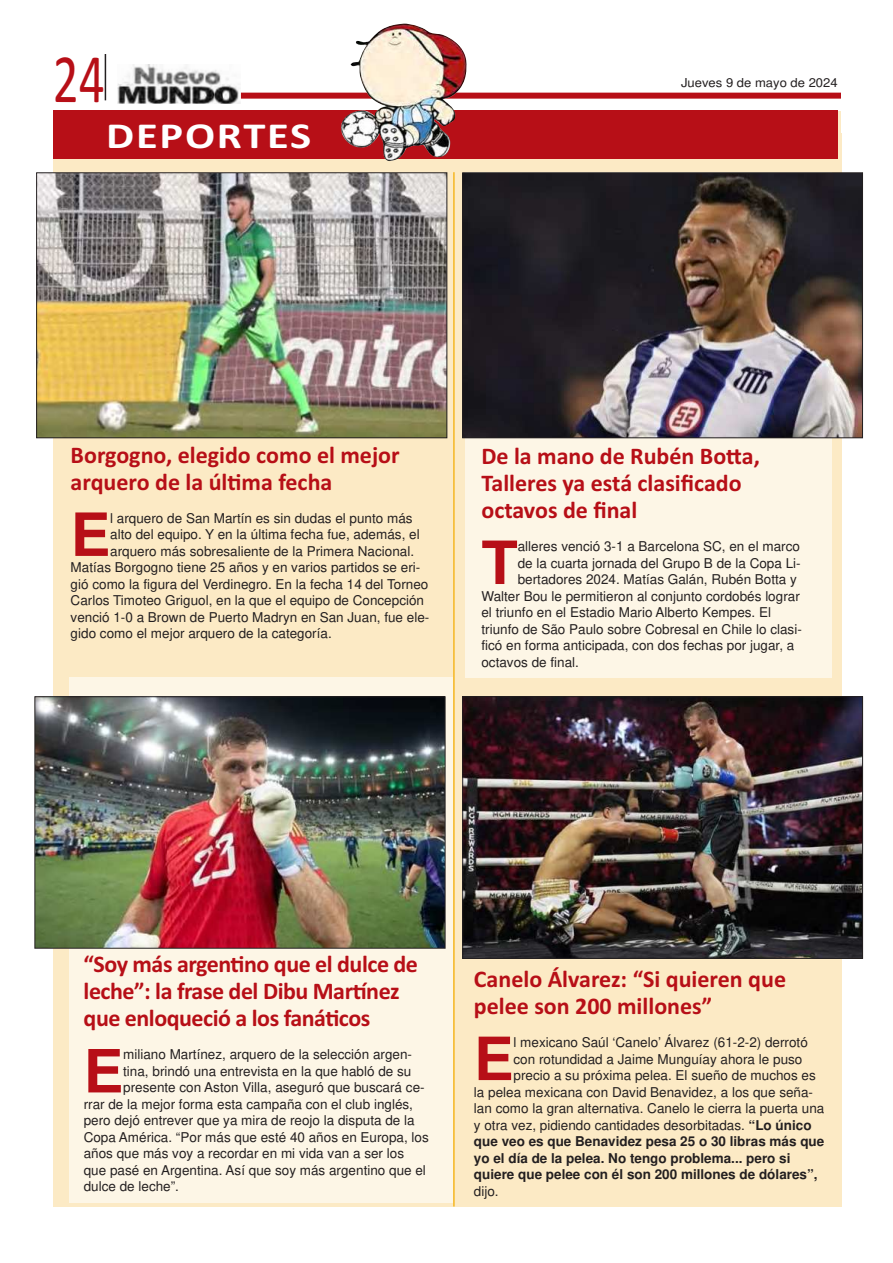
<style>
.page{position:relative;width:893px;height:1263px;background:#fff}
.page>*{position:absolute;margin:0;border:0;box-sizing:border-box;transform-origin:0 0}
.t1{font:700 59.55px "Arial";color:#b70f17}
.t2{font:34.2px "Calibri";color:#b70f17;scale:.73 1}
.t3{font:700 18px "Calibri";letter-spacing:.08em;color:#fff;scale:1.21 1}
.t4{font:13.5px "Arial";color:#231f20}
.t5{font:700 13.5px "Arial";color:#231f20}
.t6{font:12.3px "Arial";color:#231f20;scale:1.06 1}
.t7{font:700 11.7px "Calibri";color:#b70f17}
.t8{font:700 11.7px "Calibri";letter-spacing:-.04em;color:#b70f17}
.s1{font-weight:700}
</style>
<div class="page">
<div style="left:53px;top:111px;width:788px;height:1095px;background:#fceac5"></div>
<div style="left:465px;top:172px;width:367px;height:505px;background:#fdf6e6"></div>
<div style="left:69px;top:677px;width:383px;height:526px;background:#fdf6e6"></div>
<div style="left:53px;top:111px;width:785px;height:48px;background:#b70f17"></div>
<div style="left:236px;top:93px;width:657px;height:6px;background:#b70f17"></div>
<img style="left:117px;top:64px;width:123px;height:40px">
<hr style="left:105px;top:54px;width:1px;height:46px;background:#231f20">
<img style="left:340px;top:24px;width:127px;height:137px">
<img style="left:38px;top:175px;width:407px;height:261px">
<div style="left:36px;top:173px;width:411px;height:265px;border:1px solid #231f20"></div>
<img style="left:464px;top:175px;width:397px;height:261px">
<div style="left:462px;top:173px;width:401px;height:265px;border:1px solid #231f20"></div>
<img style="left:37px;top:698px;width:406px;height:248px">
<div style="left:35px;top:696px;width:410px;height:252px;border:1px solid #231f20"></div>
<img style="left:464px;top:698px;width:397px;height:259px">
<div style="left:462px;top:696px;width:401px;height:263px;border:1px solid #231f20"></div>
<hr style="left:453px;top:172px;width:2px;height:1034px;background:#f6b723">
<div style="left:841px;top:62px;width:52px;height:71px;background:#fff"></div>
<h2 class="t2" style="left:53px;top:70px;width:73px">24</h2>
<h3 class="t3" style="left:106px;top:131px;width:171px">DEPORTES</h3>
<p class="t6" style="left:681px;top:75px;width:149px">Jueves 9 de mayo de 2024</p>
<p class="t7" style="left:71px;top:452px;width:330px">Borgogno, elegido como el mejor</p>
<p class="t7" style="left:71px;top:479px;width:263px">arquero de la úl}ma fecha</p>
<h1 class="t1" style="left:71px;top:511px;width:41px">E</h1>
<p class="t4" style="left:110px;top:510px;width:304px">l arquero de San Martín es sin dudas el punto más</p>
<p class="t4" style="left:110px;top:527px;width:311px">alto del equipo. Y en la última fecha fue, además, el</p>
<p class="t4" style="left:110px;top:543px;width:305px">arquero más sobresaliente de la Primera Nacional.</p>
<p class="t4" style="left:71px;top:560px;width:351px">Matías Borgogno tiene 25 años y en varios partidos se eri-</p>
<p class="t4" style="left:71px;top:576px;width:359px">gió como la figura del Verdinegro. En la fecha 14 del Torneo</p>
<p class="t4" style="left:71px;top:593px;width:355px">Carlos Timoteo Griguol, en la que el equipo de Concepción</p>
<p class="t4" style="left:71px;top:609px;width:360px">venció 1-0 a Brown de Puerto Madryn en San Juan, fue ele-</p>
<p class="t4" style="left:71px;top:626px;width:263px">gido como el mejor arquero de la categoría.</p>
<p class="t7" style="left:481px;top:453px;width:280px">De la mano de Rubén Bota,</p>
<p class="t7" style="left:481px;top:480px;width:262px">Talleres ya está clasiûcado</p>
<p class="t7" style="left:481px;top:507px;width:157px">octavos de ûnal</p>
<h1 class="t1" style="left:481px;top:539px;width:38px">T</h1>
<p class="t4" style="left:518px;top:538px;width:284px">alleres venció 3-1 a Barcelona SC, en el marco</p>
<p class="t4" style="left:518px;top:555px;width:284px">de la cuarta jornada del Grupo B de la Copa Li-</p>
<p class="t4" style="left:518px;top:571px;width:281px">bertadores 2024. Matías Galán, Rubén Botta y</p>
<p class="t4" style="left:481px;top:588px;width:320px">Walter Bou le permitieron al conjunto cordobés lograr</p>
<p class="t4" style="left:481px;top:604px;width:291px">el triunfo en el Estadio Mario Alberto Kempes. El</p>
<p class="t4" style="left:481px;top:621px;width:322px">triunfo de São Paulo sobre Cobresal en Chile lo clasi-</p>
<p class="t4" style="left:481px;top:637px;width:314px">ficó en forma anticipada, con dos fechas por jugar, a</p>
<p class="t4" style="left:481px;top:654px;width:99px">octavos de final.</p>
<p class="t8" style="left:84px;top:961px;width:336px">&lt;Soy más argen}no que el dulce de</p>
<p class="t8" style="left:84px;top:988px;width:317px">leche=: la frase del Dibu Marýnez</p>
<p class="t8" style="left:84px;top:1015px;width:288px">que enloqueció a los faná}cos</p>
<h1 class="t1" style="left:84px;top:1047px;width:41px">E</h1>
<p class="t4" style="left:123px;top:1047px;width:290px">miliano Martínez, arquero de la selección argen-</p>
<p class="t4" style="left:123px;top:1063px;width:290px">tina, brindó una entrevista en la que habló de su</p>
<p class="t4" style="left:123px;top:1080px;width:303px">presente con Aston Villa, aseguró que buscará ce-</p>
<p class="t4" style="left:84px;top:1096px;width:331px">rrar de la mejor forma esta campaña con el club inglés,</p>
<p class="t4" style="left:84px;top:1113px;width:332px">pero dejó entrever que ya mira de reojo la disputa de la</p>
<p class="t4" style="left:84px;top:1129px;width:347px">Copa América. “Por más que esté 40 años en Europa, los</p>
<p class="t4" style="left:84px;top:1146px;width:322px">años que más voy a recordar en mi vida van a ser los</p>
<p class="t4" style="left:84px;top:1162px;width:344px">que pasé en Argentina. Así que soy más argentino que el</p>
<p class="t4" style="left:84px;top:1179px;width:97px">dulce de leche”.</p>
<p class="t7" style="left:474px;top:976px;width:314px">Canelo Álvarez: &lt;Si quieren que</p>
<p class="t7" style="left:474px;top:1003px;width:240px">pelee son 200 millones=</p>
<h1 class="t1" style="left:474px;top:1035px;width:41px">E</h1>
<p class="t4" style="left:513px;top:1034px;width:296px">l mexicano Saúl ‘Canelo’ Álvarez (61-2-2) derrotó</p>
<p class="t4" style="left:513px;top:1051px;width:290px">con rotundidad a Jaime Munguíay ahora le puso</p>
<p class="t4" style="left:513px;top:1067px;width:304px">precio a su próxima pelea. El sueño de muchos es</p>
<p class="t4" style="left:474px;top:1084px;width:341px">la pelea mexicana con David Benavidez, a los que seña-</p>
<p class="t4" style="left:474px;top:1100px;width:352px">lan como la gran alternativa. Canelo le cierra la puerta una</p>
<p class="t4" style="left:474px;top:1117px;width:339px">y otra vez, pidiendo cantidades desorbitadas. <span class="s1">“Lo único</span></p>
<p class="t5" style="left:474px;top:1136px;width:352px">que veo es que Benavidez pesa 25 o 30 libras más que</p>
<p class="t5" style="left:474px;top:1152px;width:318px">yo el día de la pelea. No tengo problema... pero si</p>
<p class="t5" style="left:474px;top:1169px;width:345px">quiere que pelee con él son 200 millones de dólares”,</p>
<p class="t4" style="left:474px;top:1183px;width:26px">dijo.</p>
</div>
